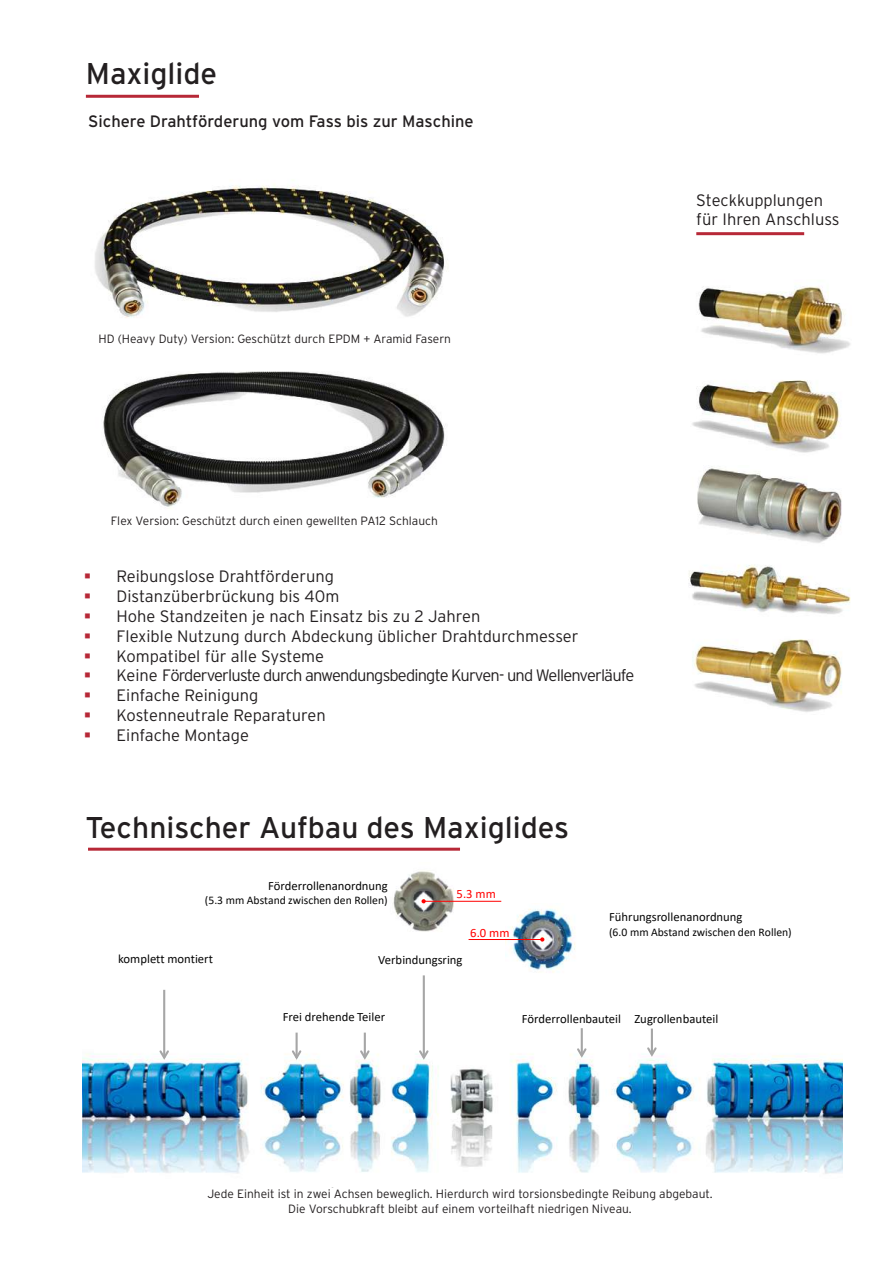
<style>
.page{position:relative;width:893px;height:1263px;background:#fff}
.page>*{position:absolute;margin:0;border:0;box-sizing:border-box;transform-origin:0 0}
.t1{font:30px "Interstate";color:#231f20}
.t2{font:300 16.5px/19.8px "Interstate";color:#231f20}
.t3{font:16.5px "Interstate";color:#231f20}
.t4{font:14.85px "Calibri";letter-spacing:-.005em;color:#060606}
.t5{font:12.6px "Calibri";color:#060606}
.t6{font:12.6px "Calibri";color:#f00}
.t7{font:300 12px "Interstate";color:#231f20}
.t8{font:11.7px "Calibri";color:#060606}
.s1{font-family:"Calibri";font-weight:400;font-size:14.85px;color:#060606}
</style>
<div class="page">
<img style="left:95px;top:180px;width:349px;height:138px">
<hr style="left:86px;top:95px;width:113px;height:3px;background:#b72837">
<hr style="left:88px;top:848px;width:372px;height:3px;background:#b72837">
<img style="left:103px;top:371px;width:343px;height:136px">
<hr style="left:696px;top:232px;width:108px;height:3px;background:#b72837">
<img style="left:698px;top:286px;width:152px;height:68px">
<img style="left:692px;top:380px;width:149px;height:73px">
<img style="left:697px;top:466px;width:145px;height:77px">
<img style="left:688px;top:564px;width:163px;height:50px">
<img style="left:692px;top:639px;width:150px;height:73px">
<img style="left:83px;top:982px;width:759px;height:192px">
<img style="left:392px;top:871px;width:70px;height:61px">
<img style="left:506px;top:909px;width:70px;height:64px">
<hr style="left:364px;top:1032px;width:2px;height:26px;background:#a6a6a6">
<svg style="left:358px;top:1048px;width:13px;height:14px"></svg>
<hr style="left:581px;top:1028px;width:2px;height:28px;background:#a6a6a6">
<svg style="left:575px;top:1046px;width:13px;height:14px"></svg>
<hr style="left:423px;top:975px;width:2px;height:83px;background:#a6a6a6">
<svg style="left:417px;top:1048px;width:13px;height:14px"></svg>
<hr style="left:163px;top:990px;width:2px;height:68px;background:#a6a6a6">
<svg style="left:158px;top:1048px;width:13px;height:14px"></svg>
<hr style="left:469px;top:939px;width:73px;height:1px;background:#f00">
<svg style="left:540px;top:937px;width:4px;height:5px"></svg>
<hr style="left:651px;top:1028px;width:2px;height:27px;background:#a6a6a6">
<svg style="left:645px;top:1045px;width:13px;height:14px"></svg>
<hr style="left:424px;top:901px;width:77px;height:1px;background:#f00">
<svg style="left:421px;top:899px;width:5px;height:4px"></svg>
<hr style="left:296px;top:1032px;width:2px;height:26px;background:#a6a6a6">
<svg style="left:290px;top:1048px;width:13px;height:14px"></svg>
<h1 class="t1" style="left:86px;top:56px;width:133px">Maxiglide</h1>
<p class="t3" style="left:88px;top:112px;width:387px">Sichere Drahtförderung vom Fass bis zur Maschine</p>
<p class="t7" style="left:99px;top:332px;width:354px">HD (Heavy Duty) Version: Geschützt durch EPDM + Aramid Fasern</p>
<p class="t2" style="left:696px;top:190px;width:145px">Steckkupplungen für Ihren Anschluss</p>
<p class="t7" style="left:111px;top:514px;width:329px">Flex Version: Geschützt durch einen gewellten PA12 Schlauch</p>
<p class="t2" style="left:117px;top:566px;width:519px">Reibungslose Drahtförderung<br>Distanzüberbrückung bis 40m<br>Hohe Standzeiten je nach Einsatz bis zu 2 Jahren<br>Flexible Nutzung durch Abdeckung üblicher Drahtdurchmesser Kompatibel für alle Systeme<br>Keine Förderverluste durch anwendungsbedingte Kurven- und Wellenverläufe Einfache Reinigung<br>Kostenneutrale Reparaturen<br>Einfache Montage</p>
<h1 class="t1" style="left:85px;top:810px;width:485px">Technischer Aufbau des Maxiglides</h1>
<p class="t5" style="left:268px;top:877px;width:121px">Förderrollenanordnung</p>
<p class="t8" style="left:205px;top:892px;width:184px">(5.3 mm Abstand zwischen den Rollen)</p>
<p class="t6" style="left:457px;top:885px;width:41px">5.3 mm</p>
<p class="t6" style="left:470px;top:924px;width:41px">6.0 mm</p>
<p class="t5" style="left:118px;top:950px;width:96px">komplett montiert</p>
<p class="t5" style="left:378px;top:950px;width:86px">Verbindungsring</p>
<p class="t5" style="left:609px;top:908px;width:135px">Führungsrollenanordnung</p>
<p class="t8" style="left:609px;top:924px;width:184px">(6.0 mm Abstand zwischen den Rollen)</p>
<p class="t5" style="left:283px;top:1008px;width:104px">Frei drehende Teiler</p>
<p class="t5" style="left:522px;top:1010px;width:198px">Förderrollenbauteil Zugrollenbauteil</p>
<p class="t4" style="left:221px;top:1183px;width:513px">Einheit dreht sich frei, um so Spannungen, die durch Torsionen entstehen, abzubauen</p>
<p class="t7" style="left:288px;top:1201px;width:345px">Die Vorschubkraft bleibt auf einem vorteilhaft niedrigen Niveau.</p>
<p class="t7" style="left:191px;top:1187px;width:524px"><span class="s1">Jede</span>Jede Einheit ist in zwei Achsen beweglich. Hierdurch wird torsionsbedingte Reibung abgebaut.</p>
</div>
